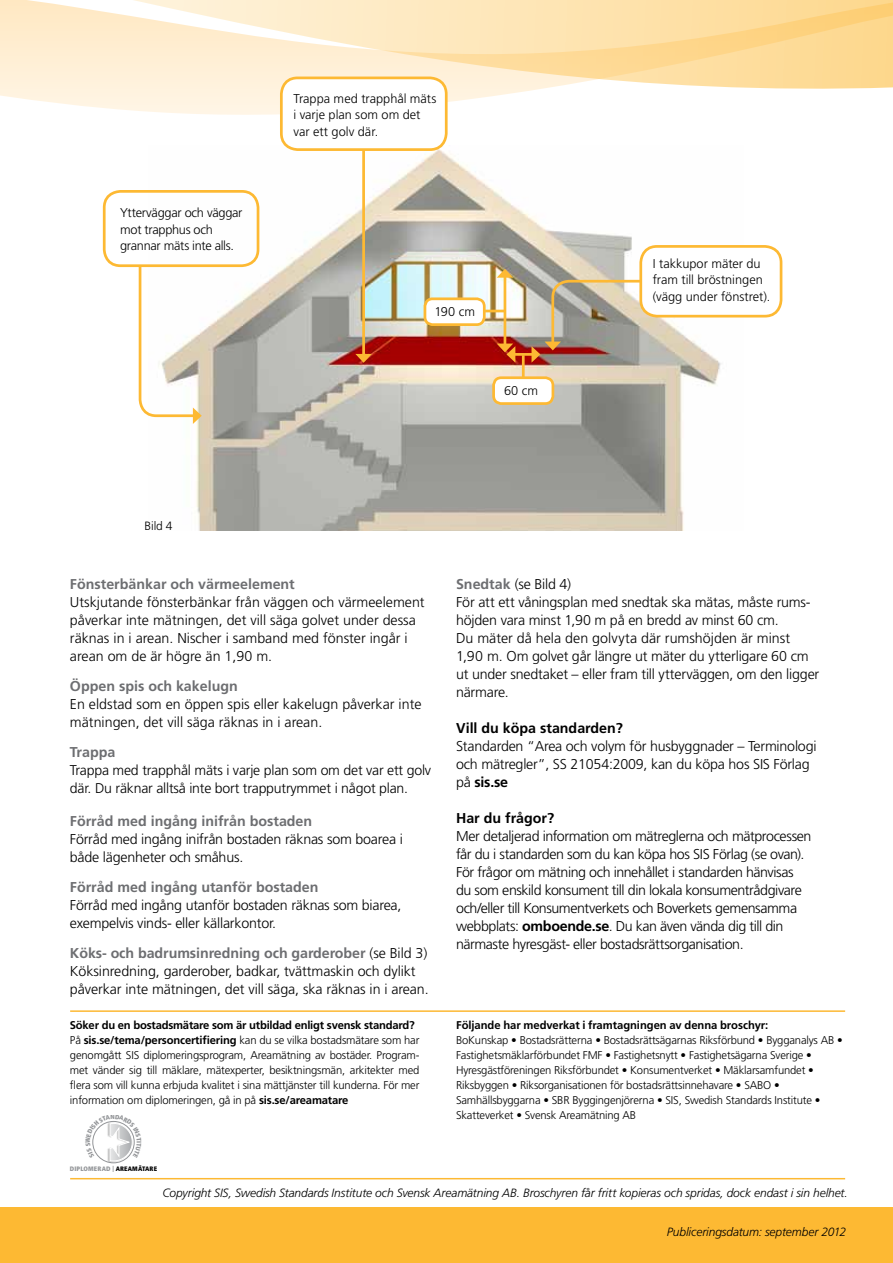
<style>
.page{position:relative;width:893px;height:1263px;background:#fff}
.page>*{position:absolute;margin:0;border:0;box-sizing:border-box;transform-origin:0 0}
.t1{font:300 14.25px/18px "Frutiger LT Std";letter-spacing:-.015em;color:#000}
.t2{font:700 14.25px "Frutiger LT Std";color:#6d6e71}
.t3{font:700 14.25px "Frutiger LT Std";color:#000}
.t4{font:300 14.1px/18px "Frutiger LT Std";letter-spacing:-.015em;color:#000}
.t5{font:300 12.75px/16.4px "Frutiger LT Std";letter-spacing:-.005em;color:#000}
.t6{font:italic 300 12px "Frutiger LT Std";letter-spacing:-.01em;color:#000}
.t7{font:300 12px "Frutiger LT Std";color:#000}
.t8{font:300 11.25px/15px "Frutiger LT Std";letter-spacing:-.015em;color:#000}
.t9{font:700 11.25px "Frutiger LT Std";letter-spacing:-.005em;color:#000}
.t10{font:900 condensed 6.45px "Frutiger LT Std";letter-spacing:.02em;color:#939598}
.s1{font-weight:700;color:#6d6e71}
.s2{font-weight:700}
.s3{color:#000}
</style>
<div class="page">
<svg style="left:0;top:0;width:893px;height:115px"></svg>
<div style="left:0;top:1208px;width:893px;height:55px;background:#fdb933"></div>
<hr style="left:70px;top:1178px;width:775px;height:1px;background:#fdb933">
<hr style="left:70px;top:1010px;width:775px;height:2px;background:#fdb933">
<img style="left:196px;top:145px;width:548px;height:385px">
<svg style="left:137px;top:267px;width:65px;height:157px"></svg>
<hr style="left:362px;top:131px;width:3px;height:225px;background:#fdb933">
<svg style="left:355px;top:354px;width:17px;height:9px"></svg>
<div style="left:103px;top:190px;width:156px;height:77px;border:3px solid #fdb933;border-radius:16px"></div>
<div style="left:281px;top:78px;width:165px;height:72px;background:#fff;border-radius:16px"></div>
<div style="left:280px;top:77px;width:168px;height:74px;border:3px solid #fdb933;border-radius:16px"></div>
<div style="left:641px;top:246px;width:140px;height:70px;background:#fff;border-radius:16px"></div>
<div style="left:639px;top:245px;width:143px;height:72px;border:3px solid #fdb933;border-radius:16px"></div>
<div style="left:494px;top:378px;width:59px;height:26px;background:#fff;border-radius:8px"></div>
<div style="left:492px;top:376px;width:62px;height:29px;border:3px solid #fdb933;border-radius:8px"></div>
<div style="left:425px;top:299px;width:59px;height:26px;background:#fff;border-radius:8px"></div>
<div style="left:424px;top:297px;width:62px;height:29px;border:3px solid #fdb933;border-radius:8px"></div>
<hr style="left:504px;top:275px;width:2px;height:71px;background:#fdb933">
<svg style="left:497px;top:269px;width:16px;height:9px"></svg>
<hr style="left:513px;top:353px;width:21px;height:3px;background:#fdb933">
<svg style="left:497px;top:344px;width:18px;height:19px"></svg>
<hr style="left:522px;top:355px;width:3px;height:24px;background:#fdb933">
<hr style="left:485px;top:310px;width:21px;height:2px;background:#fdb933">
<svg style="left:531px;top:278px;width:113px;height:85px;background:#aea08f"></svg>
<svg style="left:92px;top:1121px;width:43px;height:51px"></svg>
<p class="t5" style="left:120px;top:205px;width:124px">Ytterväggar och väggar mot trapphus och grannar mäts inte alls.</p>
<p class="t7" style="left:145px;top:519px;width:30px">Bild 4</p>
<p class="t5" style="left:293px;top:91px;width:144px">Trappa med trapphål mäts i varje plan som om det var ett golv där.</p>
<p class="t5" style="left:434px;top:304px;width:42px">190 cm</p>
<p class="t5" style="left:504px;top:383px;width:36px">60 cm</p>
<p class="t5" style="left:653px;top:256px;width:119px">I takkupor mäter du fram till bröstningen (vägg under fönstret).</p>
<p class="t2" style="left:70px;top:576px;width:226px">Fönsterbänkar och värmeelement</p>
<p class="t1" style="left:70px;top:593px;width:356px">Utskjutande fönsterbänkar från väggen och värmeelement påverkar inte mätningen, det vill säga golvet under dessa räknas in i arean. Nischer i samband med fönster ingår i arean om de är högre än 1,90 m.</p>
<p class="t2" style="left:70px;top:678px;width:169px">Öppen spis och kakelugn</p>
<p class="t1" style="left:70px;top:695px;width:353px">En eldstad som en öppen spis eller kakelugn påverkar inte mätningen, det vill säga räknas in i arean.</p>
<p class="t2" style="left:70px;top:744px;width:47px">Trappa</p>
<p class="t4" style="left:70px;top:761px;width:363px">Trappa med trapphål mäts i varje plan som om det var ett golv där. Du räknar alltså inte bort trapputrymmet i något plan.</p>
<p class="t2" style="left:70px;top:813px;width:244px">Förråd med ingång inifrån bostaden</p>
<p class="t1" style="left:70px;top:830px;width:334px">Förråd med ingång inifrån bostaden räknas som boarea i både lägenheter och småhus.</p>
<p class="t2" style="left:70px;top:879px;width:250px">Förråd med ingång utanför bostaden</p>
<p class="t1" style="left:70px;top:896px;width:333px">Förråd med ingång utanför bostaden räknas som biarea, exempelvis vinds- eller källarkontor.</p>
<p class="t1" style="left:70px;top:944px;width:360px"><span class="s1">Köks- och badrumsinredning och garderober</span> (se Bild 3)<br>Köksinredning, garderober, badkar, tvättmaskin och dylikt påverkar inte mätningen, det vill säga, ska räknas in i arean.</p>
<p class="t8" style="left:70px;top:1018px;width:351px"><span class="s2">Söker du en bostadsmätare som är utbildad enligt svensk standard?<br></span>På <span class="s2">sis.se/tema/personcertifiering</span> kan du se vilka bostadsmätare som har genomgått SIS diplomeringsprogram, Areamätning av bostäder. Program&shy;met vänder sig till mäklare, mätexperter, besiktningsmän, arkitekter med flera som vill kunna erbjuda kvalitet i sina mättjänster till kunderna. För mer information om diplomeringen, gå in på <span class="s2">sis.se/areamatare</span></p>
<p class="t10" style="left:70px;top:1165px;width:89px">DIPLOMERAD <span class="s3">AREAMÄTARE</span></p>
<p class="t1" style="left:456px;top:575px;width:365px"><span class="s1">Snedtak</span> (se Bild 4)<br>För att ett våningsplan med snedtak ska mätas, måste rums&shy;höjden vara minst 1,90 m på en bredd av minst 60 cm.<br>Du mäter då hela den golvyta där rumshöjden är minst 1,90 m. Om golvet går längre ut mäter du ytterligare 60 cm ut under snedtaket – eller fram till ytterväggen, om den ligger närmare.</p>
<p class="t3" style="left:456px;top:720px;width:168px">Vill du köpa standarden?</p>
<p class="t1" style="left:456px;top:737px;width:362px">Standarden “Area och volym för husbyggnader – Terminologi och mätregler”, SS 21054:2009, kan du köpa hos SIS Förlag på <span class="s2">sis.se</span></p>
<p class="t3" style="left:456px;top:810px;width:100px">Har du frågor?</p>
<p class="t1" style="left:456px;top:827px;width:357px">Mer detaljerad information om mätreglerna och mätprocessen får du i standarden som du kan köpa hos SIS Förlag (se ovan).<br>För frågor om mätning och innehållet i standarden hänvisas du som enskild konsument till din lokala konsumentrådgivare och/eller till Konsumentverkets och Boverkets gemensamma webbplats: <span class="s2">omboende.se</span>. Du kan även vända dig till din närmaste hyresgäst- eller bostadsrättsorganisation.</p>
<p class="t9" style="left:456px;top:1018px;width:314px">Följande har medverkat i framtagningen av denna broschyr:</p>
<p class="t8" style="left:456px;top:1033px;width:388px">BoKunskap • Bostadsrätterna • Bostadsrättsägarnas Riksförbund • Bygganalys AB • Fastighetsmäklarförbundet FMF • Fastighetsnytt • Fastighetsägarna Sverige • Hyresgästföreningen Riksförbundet • Konsumentverket • Mäklarsamfundet • Riksbyggen • Riksorganisationen för bostadsrättsinnehavare • SABO • Samhällsbyggarna • SBR Byggingenjörerna • SIS, Swedish Standards Institute • Skatteverket • Svensk Areamätning AB</p>
<p class="t6" style="left:162px;top:1186px;width:687px">Copyright SIS, Swedish Standards Institute och Svensk Areamätning AB. Broschyren får fritt kopieras och spridas, dock endast i sin helhet.</p>
<p class="t6" style="left:667px;top:1225px;width:181px">Publiceringsdatum: september 2012</p>
</div>
